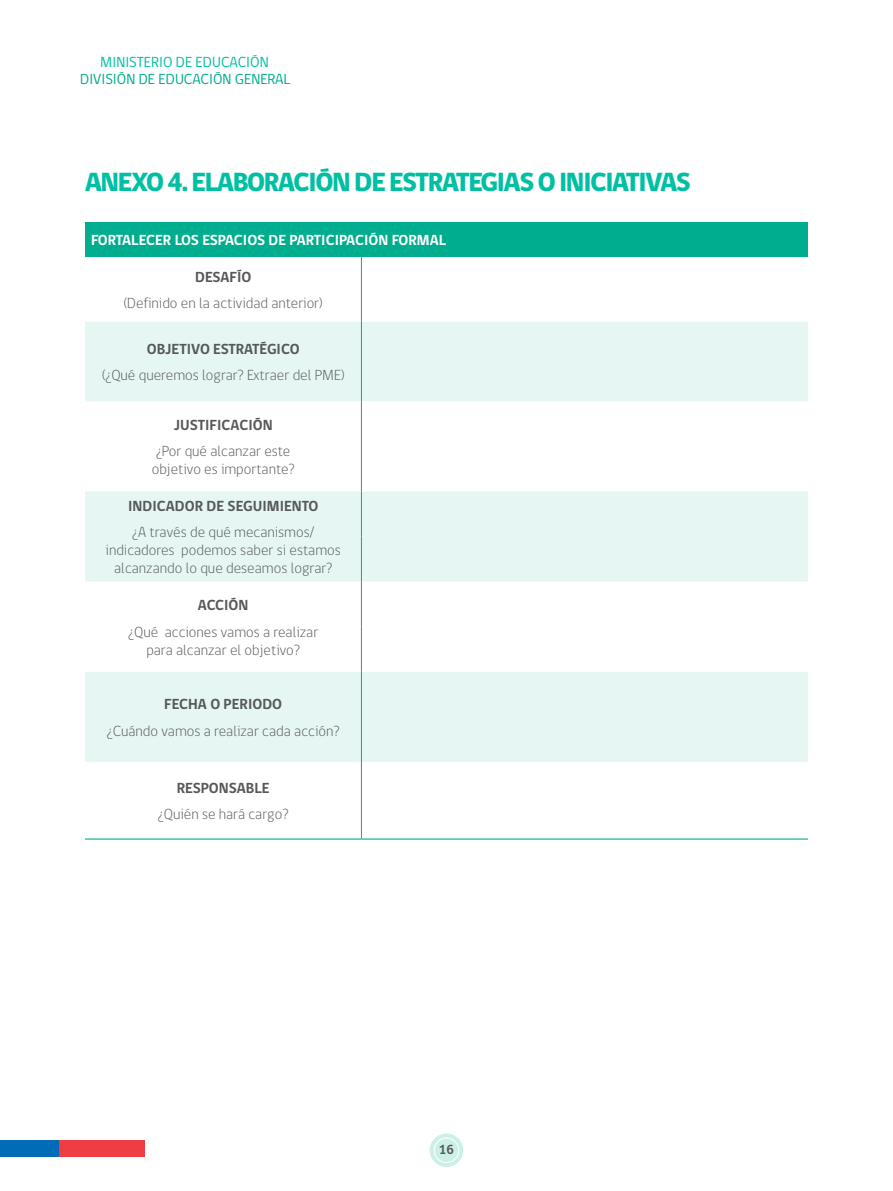
<style>
.page{position:relative;width:893px;height:1191px;background:#fff}
.page>*{position:absolute;margin:0;border:0;box-sizing:border-box;transform-origin:0 0}
.TITULO{font:800 27px "gob CL";letter-spacing:-.05em;color:#00c0a3}
.TEXTO_2{font:300 15px/18px "gob CL";color:#57585a;text-align:center}
.TEXTO_1_DESTACADO{font:700 15px "gob CL";color:#57585a}
.TITULO_CUADRO{font:700 15px "gob CL";color:#fff}
.t1{font:15px "gob CL";color:#00ad8e}
.t2{font:15px "gob CL";color:#00c0a3}
.t3{font:700 13.5px "gob CL";color:#57585a}
</style>
<div class="page">
<svg style="left:430px;top:1133px;width:33px;height:34px"></svg>
<div style="left:0;top:1140px;width:59px;height:17px;background:#006cb7"></div>
<div style="left:59px;top:1140px;width:86px;height:17px;background:#ee3d43"></div>
<div style="left:85px;top:223px;width:723px;height:34px;background:#00ad8e"></div>
<svg style="left:85px;top:322px;width:723px;height:440px;fill:#e6f7f3"></svg>
<hr style="left:361px;top:257px;width:1px;height:65px;background:#00ad8e">
<hr style="left:361px;top:322px;width:1px;height:79px;background:#00ad8e">
<hr style="left:361px;top:401px;width:1px;height:90px;background:#00ad8e">
<hr style="left:361px;top:491px;width:1px;height:45px;background:#00ad8e">
<hr style="left:361px;top:536px;width:1px;height:45px;background:#00ad8e">
<hr style="left:361px;top:581px;width:1px;height:45px;background:#00ad8e">
<hr style="left:361px;top:626px;width:1px;height:46px;background:#00ad8e">
<hr style="left:361px;top:672px;width:1px;height:90px;background:#00ad8e">
<hr style="left:361px;top:762px;width:1px;height:76px;background:#00ad8e">
<hr style="left:85px;top:838px;width:276px;height:1px;background:#00ad8e">
<hr style="left:361px;top:838px;width:447px;height:1px;background:#00ad8e">
<p class="t2" style="left:100px;top:52px;width:170px">MINISTERIO DE EDUCACIÓN</p>
<p class="t1" style="left:80px;top:69px;width:212px">DIVISIÓN DE EDUCACIÓN GENERAL</p>
<p class="TITULO" style="left:85px;top:164px;width:608px">ANEXO 4. ELABORACIÓN DE ESTRATEGIAS O INICIATIVAS</p>
<p class="TITULO_CUADRO" style="left:91px;top:230px;width:357px">FORTALECER LOS ESPACIOS DE PARTICIPACIÓN FORMAL</p>
<p class="TEXTO_1_DESTACADO" style="left:195px;top:266px;width:58px">DESAFÍO</p>
<p class="TEXTO_2" style="left:123px;top:295px;width:201px">(Definido en la actividad anterior)</p>
<p class="TEXTO_1_DESTACADO" style="left:147px;top:339px;width:154px">OBJETIVO ESTRATÉGICO</p>
<p class="TEXTO_2" style="left:102px;top:367px;width:245px">(¿Qué queremos lograr? Extraer del PME)</p>
<p class="TEXTO_1_DESTACADO" style="left:174px;top:414px;width:100px">JUSTIFICACIÓN</p>
<p class="TEXTO_2" style="left:152px;top:442px;width:145px;text-align:left">¿Por qué alcanzar este objetivo es importante?</p>
<p class="TEXTO_1_DESTACADO" style="left:128px;top:495px;width:192px">INDICADOR DE SEGUIMIENTO</p>
<p class="TEXTO_2" style="left:106px;top:524px;width:237px">¿A través de qué mecanismos/ indicadores podemos saber si estamos alcanzando lo que deseamos lograr?</p>
<p class="TEXTO_1_DESTACADO" style="left:198px;top:595px;width:52px">ACCIÓN</p>
<p class="TEXTO_2" style="left:128px;top:623px;width:192px">¿Qué acciones vamos a realizar para alcanzar el objetivo?</p>
<p class="TEXTO_1_DESTACADO" style="left:164px;top:694px;width:120px">FECHA O PERIODO</p>
<p class="TEXTO_2" style="left:107px;top:722px;width:234px">¿Cuándo vamos a realizar cada acción?</p>
<p class="TEXTO_1_DESTACADO" style="left:177px;top:777px;width:94px">RESPONSABLE</p>
<p class="TEXTO_2" style="left:158px;top:805px;width:132px">¿Quién se hará cargo?</p>
<p class="t3" style="left:439px;top:1140px;width:17px">16</p>
</div>
